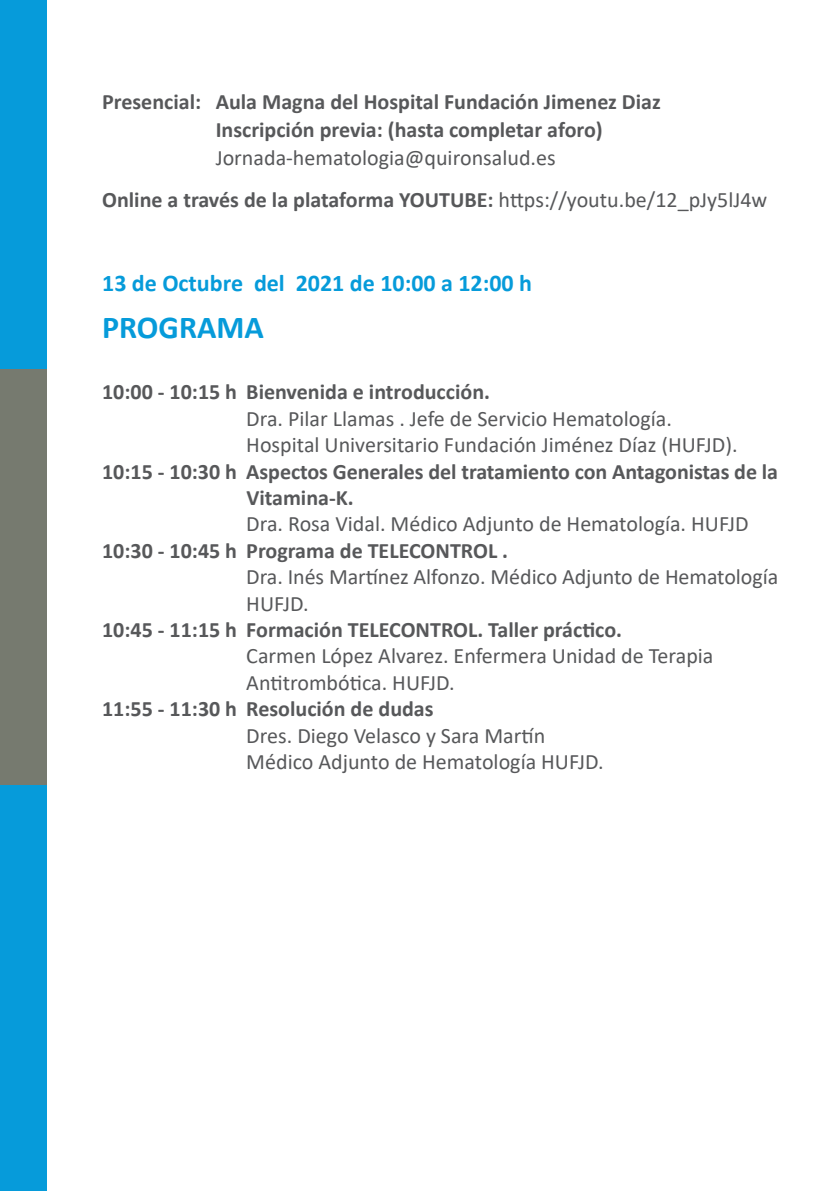
<style>
.page{position:relative;width:840px;height:1191px;background:#fff}
.page>*{position:absolute;margin:0;border:0;box-sizing:border-box;transform-origin:0 0}
.t1{font:700 32px "Calibri";color:#069bda}
.t2{font:700 24px "Calibri";color:#069bda}
.t3{font:700 22px/28px "Calibri";color:#57585a}
.t4{font:22px/26.4px "Calibri";color:#57585a}
.s1{font-weight:400}
</style>
<div class="page">
<div style="left:0;top:369px;width:47px;height:416px;background:#767a6f"></div>
<div style="left:0;top:0;width:47px;height:369px;background:#069bda"></div>
<div style="left:0;top:785px;width:47px;height:406px;background:#069bda"></div>
<p class="t3" style="left:102px;top:87px;width:560px">Presencial: Aula Magna del Hospital Fundación Jimenez Diaz</p>
<p class="t3" style="left:215px;top:115px;width:388px">Inscripción previa: (hasta completar aforo)<br><span class="s1">Jornada-hematologia@quironsalud.es</span></p>
<p class="t3" style="left:102px;top:185px;width:666px">Online a través de la plataforma YOUTUBE: <span class="s1">https://youtu.be/12_pJy5lJ4w</span></p>
<p class="t2" style="left:102px;top:266px;width:431px">13 de Octubre del 2021 de 10:00 a 12:00 h</p>
<p class="t1" style="left:102px;top:305px;width:163px">PROGRAMA</p>
<p class="t3" style="left:102px;top:378px;width:389px">10:00 - 10:15 h Bienvenida e introducción.</p>
<p class="t4" style="left:246px;top:405px;width:427px">Dra. Pilar Llamas . Jefe de Servicio Hematología.</p>
<p class="t4" style="left:246px;top:431px;width:492px">Hospital Universitario Fundación Jiménez Díaz (HUFJD).</p>
<p class="t3" style="left:246px;top:458px;width:533px;line-height:26.4px;text-indent:-144px">10:15 - 10:30 h Aspectos Generales del tratamiento con Antagonistas de la<br>Vitamina-K.</p>
<p class="t4" style="left:246px;top:510px;width:503px">Dra. Rosa Vidal. Médico Adjunto de Hematología. HUFJD</p>
<p class="t3" style="left:102px;top:536px;width:407px">10:30 - 10:45 h Programa de TELECONTROL .</p>
<p class="t4" style="left:246px;top:563px;width:533px">Dra. Inés Martínez Alfonzo. Médico Adjunto de Hematología<br>HUFJD.</p>
<p class="t3" style="left:102px;top:615px;width:521px">10:45 - 11:15 h Formación TELECONTROL. Taller práctico.</p>
<p class="t4" style="left:246px;top:642px;width:468px">Carmen López Alvarez. Enfermera Unidad de Terapia<br>Antitrombótica. HUFJD.</p>
<p class="t3" style="left:102px;top:694px;width:333px">11:55 - 11:30 h Resolución de dudas</p>
<p class="t4" style="left:246px;top:721px;width:300px">Dres. Diego Velasco y Sara Martín</p>
<p class="t4" style="left:246px;top:748px;width:358px">Médico Adjunto de Hematología HUFJD.</p>
</div>
